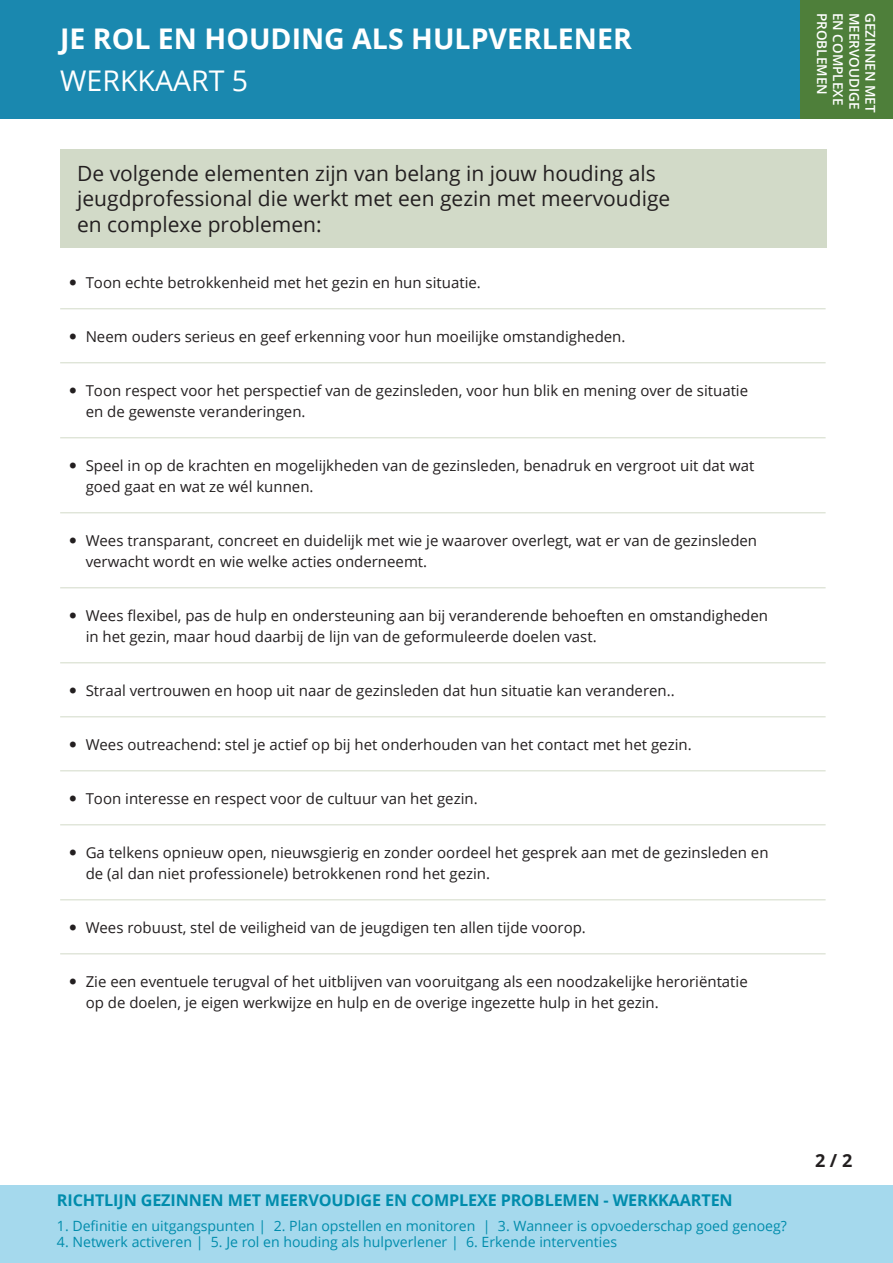
<style>
.page{position:relative;width:893px;height:1263px;background:#fff}
.page>*{position:absolute;margin:0;border:0;box-sizing:border-box;transform-origin:0 0}
.t1{font:700 28.5px "Open Sans";color:#fff}
.t2{font:28.5px "Open Sans";color:#fff}
.Koppen_in_roze_balk{font:21px/25.2px "Open Sans";color:#231f20}
.t3{font:700 18px "Open Sans";color:#231f20}
.t4{font:700 16.2px "Open Sans";letter-spacing:-.01em;color:#008cac}
.t5{font:15px/21px "Open Sans";color:#231f20}
.t6{font:14.1px "Open Sans";color:#008cac}
.t7{font:600 13.5px "Open Sans";color:#fff}
</style>
<div class="page">
<div style="left:0;top:0;width:893px;height:119px;background:#1a88af"></div>
<div style="left:800px;top:0;width:93px;height:119px;background:#4e7f3a"></div>
<div style="left:0;top:1185px;width:893px;height:78px;background:#a5d9ed"></div>
<div style="left:60px;top:149px;width:766px;height:99px;background:#d2dac8"></div>
<hr style="left:60px;top:308px;width:766px;height:1px;background:#d2dac8">
<hr style="left:60px;top:362px;width:766px;height:1px;background:#d2dac8">
<hr style="left:60px;top:437px;width:766px;height:1px;background:#d2dac8">
<hr style="left:60px;top:512px;width:766px;height:1px;background:#d2dac8">
<hr style="left:60px;top:587px;width:766px;height:1px;background:#d2dac8">
<hr style="left:60px;top:662px;width:766px;height:1px;background:#d2dac8">
<hr style="left:60px;top:716px;width:766px;height:1px;background:#d2dac8">
<hr style="left:60px;top:770px;width:766px;height:1px;background:#d2dac8">
<hr style="left:60px;top:824px;width:766px;height:1px;background:#d2dac8">
<hr style="left:60px;top:899px;width:766px;height:1px;background:#d2dac8">
<hr style="left:60px;top:953px;width:766px;height:1px;background:#d2dac8">
<p class="t1" style="left:60px;top:19px;width:573px">JE ROL EN HOUDING ALS HULPVERLENER</p>
<p class="t2" style="left:60px;top:62px;width:190px">WERKKAART 5</p>
<p class="Koppen_in_roze_balk" style="left:77px;top:160px;width:595px">De volgende elementen zijn van belang in jouw houding als jeugdprofessional die werkt met een gezin met meervoudige en complexe problemen:</p>
<p class="t5" style="left:86px;top:271px;width:397px">Toon echte betrokkenheid met het gezin en hun situatie.</p>
<p class="t5" style="left:86px;top:325px;width:541px">Neem ouders serieus en geef erkenning voor hun moeilijke omstandigheden.</p>
<p class="t5" style="left:86px;top:379px;width:664px">Toon respect voor het perspectief van de gezinsleden, voor hun blik en mening over de situatie en de gewenste veranderingen.</p>
<p class="t5" style="left:86px;top:454px;width:670px">Speel in op de krachten en mogelijkheden van de gezinsleden, benadruk en vergroot uit dat wat goed gaat en wat ze wél kunnen.</p>
<p class="t5" style="left:86px;top:529px;width:673px">Wees transparant, concreet en duidelijk met wie je waarover overlegt, wat er van de gezinsleden verwacht wordt en wie welke acties onderneemt.</p>
<p class="t5" style="left:86px;top:604px;width:684px">Wees flexibel, pas de hulp en ondersteuning aan bij veranderende behoeften en omstandigheden in het gezin, maar houd daarbij de lijn van de geformuleerde doelen vast.</p>
<p class="t5" style="left:86px;top:679px;width:590px">Straal vertrouwen en hoop uit naar de gezinsleden dat hun situatie kan veranderen..</p>
<p class="t5" style="left:86px;top:733px;width:607px">Wees outreachend: stel je actief op bij het onderhouden van het contact met het gezin.</p>
<p class="t5" style="left:86px;top:787px;width:394px">Toon interesse en respect voor de cultuur van het gezin.</p>
<p class="t5" style="left:86px;top:841px;width:684px">Ga telkens opnieuw open, nieuwsgierig en zonder oordeel het gesprek aan met de gezinsleden en de (al dan niet professionele) betrokkenen rond het gezin.</p>
<p class="t5" style="left:86px;top:916px;width:502px">Wees robuust, stel de veiligheid van de jeugdigen ten allen tijde voorop.</p>
<p class="t5" style="left:86px;top:970px;width:664px">Zie een eventuele terugval of het uitblijven van vooruitgang als een noodzakelijke heroriëntatie op de doelen, je eigen werkwijze en hulp en de overige ingezette hulp in het gezin.</p>
<p class="t7" style="left:831px;top:13px;width:83px;rotate:90deg">PROBLEMEN</p>
<p class="t7" style="left:847px;top:13px;width:94px;rotate:90deg">EN COMPLEXE</p>
<p class="t7" style="left:864px;top:13px;width:98px;rotate:90deg">MEERVOUDIGE</p>
<p class="t7" style="left:880px;top:13px;width:101px;rotate:90deg">GEZINNEN MET</p>
<p class="t4" style="left:57px;top:1188px;width:677px">RICHTLIJN GEZINNEN MET MEERVOUDIGE EN COMPLEXE PROBLEMEN - WERKKAARTEN</p>
<p class="t6" style="left:57px;top:1216px;width:731px">1. Definitie en uitgangspunten | 2. Plan opstellen en monitoren | 3. Wanneer is opvoederschap goed genoeg?</p>
<p class="t6" style="left:57px;top:1232px;width:562px">4. Netwerk activeren | 5. Je rol en houding als hulpverlener | 6. Erkende interventies</p>
<p class="t3" style="left:815px;top:1148px;width:39px">2 / 2</p>
</div>
